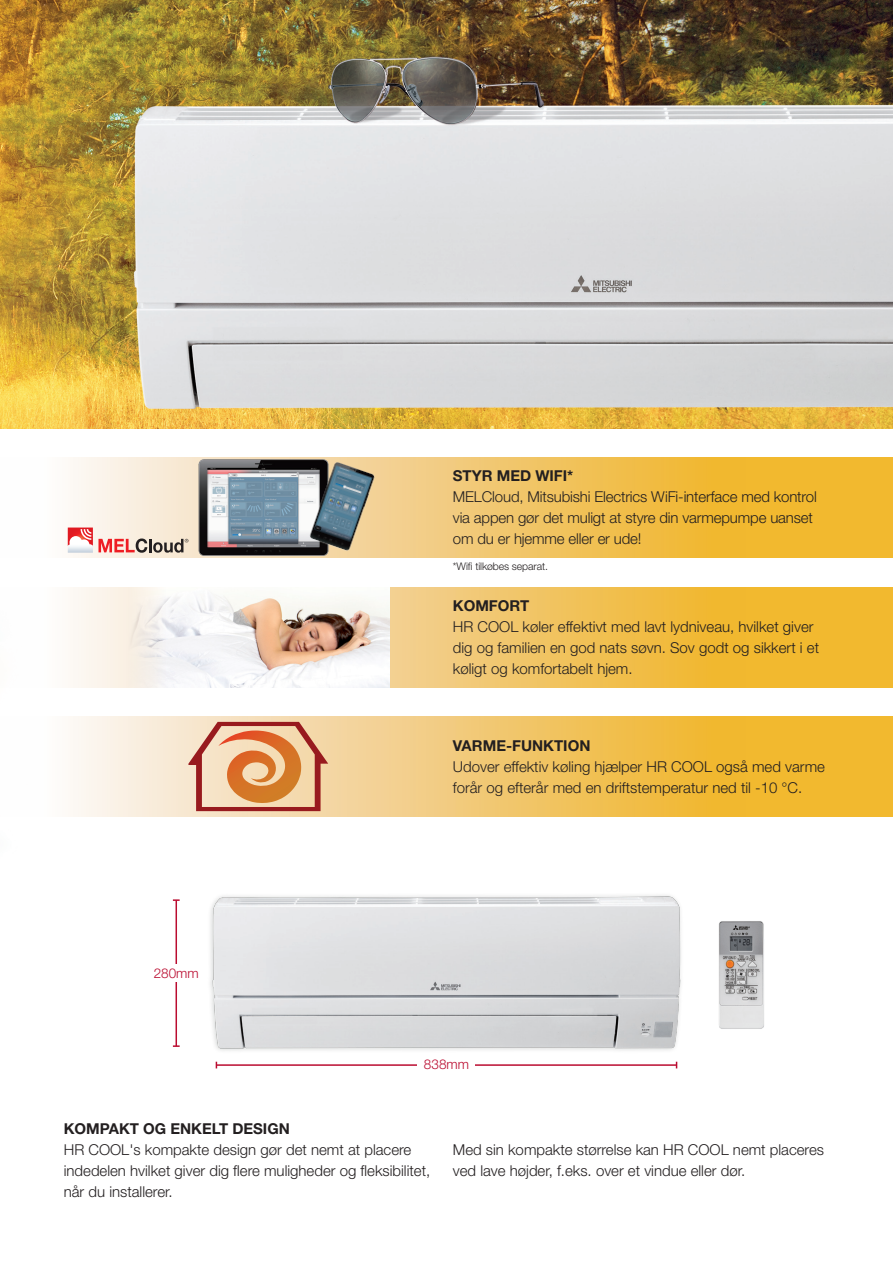
<style>
.page{position:relative;width:893px;height:1263px;background:#fff}
.page>*{position:absolute;margin:0;border:0;box-sizing:border-box;transform-origin:0 0}
.t1{font:300 15px/21px "Helvetica Neue LT Std";color:#231f20}
.t2{font:700 15px "Helvetica Neue LT Std";color:#231f20}
.t3{font:300 13.5px "Helvetica Neue LT Std";color:#ba0c30}
.t4{font:300 10.5px "Helvetica Neue LT Std";letter-spacing:-.01em;color:#231f20}
</style>
<div class="page">
<img style="left:0;top:0;width:893px;height:428px">
<img style="left:718px;top:921px;width:46px;height:108px">
<svg style="left:70px;top:587px;width:823px;height:100px;background:#f2c661"></svg>
<svg style="left:67px;top:458px;width:826px;height:99px;background:#f2c767"></svg>
<img style="left:196px;top:458px;width:134px;height:99px">
<img style="left:306px;top:460px;width:72px;height:95px">
<svg style="left:70px;top:716px;width:823px;height:100px;background:#f3ca70"></svg>
<svg style="left:188px;top:722px;width:140px;height:89px;background:#dfa47d"></svg>
<svg style="left:68px;top:527px;width:120px;height:26px;background:#deb4aa"></svg>
<img style="left:68px;top:536px;width:25px;height:17px">
<hr style="left:176px;top:900px;width:1px;height:146px;background:#ba0c30">
<svg style="left:173px;top:899px;width:7px;height:2px"></svg>
<svg style="left:173px;top:1045px;width:7px;height:2px"></svg>
<hr style="left:216px;top:1064px;width:461px;height:2px;background:#ba0c30">
<div style="left:148px;top:964px;width:57px;height:18px;background:#fff"></div>
<div style="left:418px;top:1059px;width:57px;height:12px;background:#fff"></div>
<img style="left:210px;top:895px;width:471px;height:156px">
<img style="left:127px;top:587px;width:263px;height:100px">
<p class="t2" style="left:453px;top:467px;width:122px">STYR MED WIFI*</p>
<p class="t1" style="left:453px;top:486px;width:365px">MELCloud, Mitsubishi Electrics WiFi-interface med kontrol via appen gør det muligt at styre din varmepumpe uanset om du er hjemme eller er ude!</p>
<p class="t4" style="left:453px;top:560px;width:97px">*Wifi tilkøbes separat.</p>
<p class="t2" style="left:453px;top:596px;width:78px">KOMFORT</p>
<p class="t1" style="left:453px;top:616px;width:368px">HR COOL køler effektivt med lavt lydniveau, hvilket giver dig og familien en god nats søvn. Sov godt og sikkert i et køligt og komfortabelt hjem.</p>
<p class="t3" style="left:154px;top:965px;width:47px">280mm</p>
<p class="t2" style="left:453px;top:736px;width:139px">VARME-FUNKTION</p>
<p class="t1" style="left:453px;top:756px;width:374px">Udover effektiv køling hjælper HR COOL også med varme forår og efterår med en driftstemperatur ned til -10 °C.</p>
<p class="t3" style="left:424px;top:1055px;width:47px">838mm</p>
<p class="t2" style="left:64px;top:1119px;width:228px">KOMPAKT OG ENKELT DESIGN</p>
<p class="t1" style="left:64px;top:1139px;width:368px">HR COOL's kompakte design gør det nemt at placere indedelen hvilket giver dig flere muligheder og fleksibilitet, når du installerer.</p>
<p class="t1" style="left:453px;top:1139px;width:373px">Med sin kompakte størrelse kan HR COOL nemt placeres ved lave højder, f.eks. over et vindue eller dør.</p>
</div>
